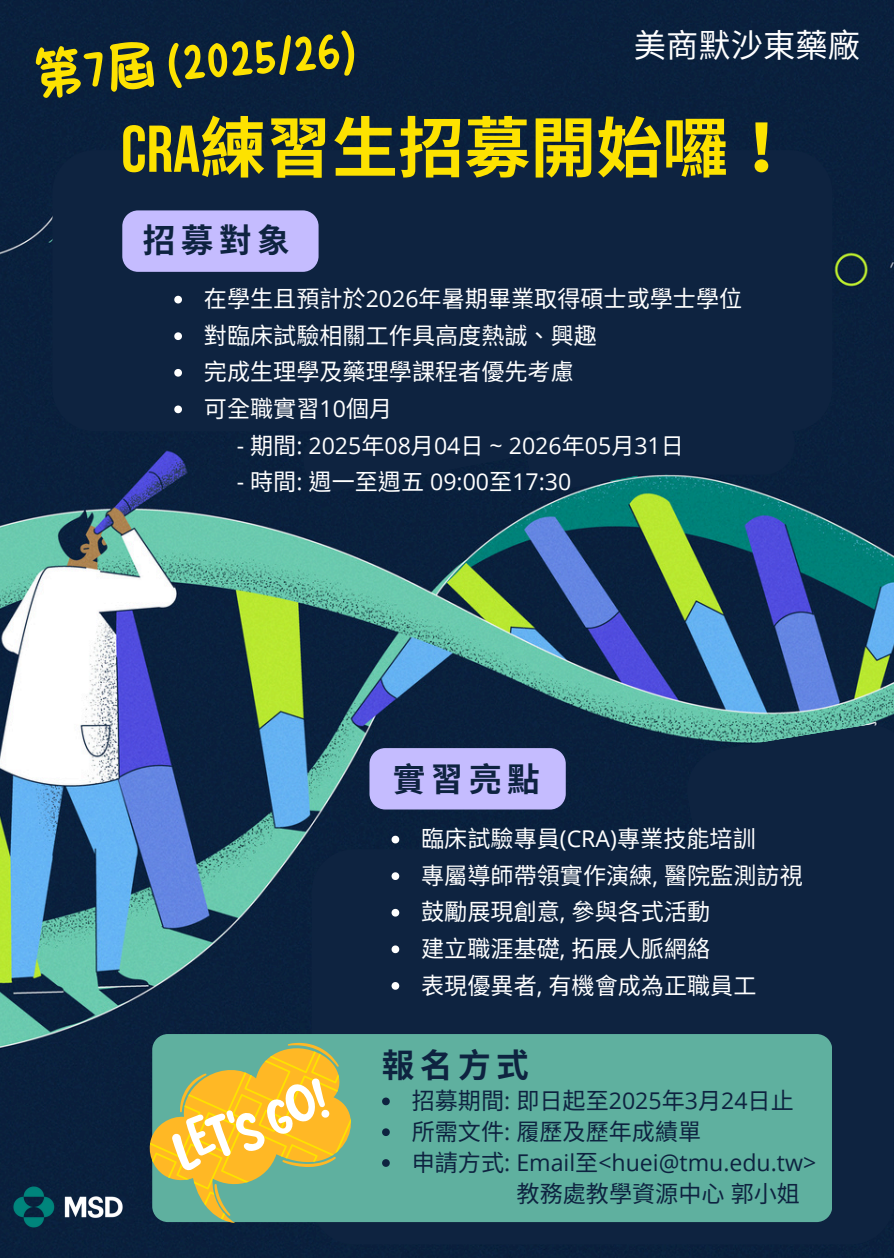
<style>
.page{position:relative;width:894px;height:1258px;background:#fff}
.page>*{position:absolute;margin:0;border:0;box-sizing:border-box;transform-origin:0 0}
.t1{font:700 66px "Noto Sans CJ Ksc";color:#fde200}
.t2{font:56.4px "Canva Niuniu HK";color:#fde200}
.t3{font:700 32.7px "Noto Sans CJ Ksc";letter-spacing:.165em;color:#0e2340}
.t4{font:32.4px "Noto Sans CJ Ksc";color:#fff}
.t5{font:23.1px/36.6px "Noto Sans CJ Ksc";color:#fff}
.t6{font:23.1px "Open Sans";color:#fff}
.t7{font:23.1px "Noto Sans CJ Ksc";color:#0e2340}
.t8{font:23.1px "Open Sans";color:#0e2340}
.s1{font-family:"Bebas Neue Cyrillic";font-weight:400}
.s2{font-family:"Open Sans"}
.s3{font-family:"Noto Sans CJ Ksc"}
</style>
<div class="page">
<img style="left:0;top:0;width:893px;height:1258px">
<div style="left:52px;top:150px;width:780px;height:281px;background:#0e2340"></div>
<img style="left:0;top:1166px;width:124px;height:81px">
<div style="left:311px;top:849px;width:582px;height:395px;background:#0e2340"></div>
<svg style="left:685px;top:724px;width:208px;height:171px;background:#132c46"></svg>
<div style="left:369px;top:748px;width:196px;height:61px;background:#c5bcff"></div>
<div style="left:565px;top:413px;width:229px;height:62px;background:#0e2340;border-radius:31px"></div>
<div style="left:300px;top:394px;width:456px;height:99px;background:#0e2340"></div>
<div style="left:392px;top:1034px;width:439px;height:188px;background:#5fb09f"></div>
<svg style="left:124px;top:1014px;width:268px;height:233px;background:#204556"></svg>
<svg style="left:147px;top:1030px;width:216px;height:193px;background:#a5b26e"></svg>
<svg style="left:174px;top:296px;width:8px;height:7px"></svg>
<svg style="left:174px;top:332px;width:8px;height:8px"></svg>
<svg style="left:174px;top:369px;width:8px;height:8px"></svg>
<svg style="left:174px;top:405px;width:8px;height:8px"></svg>
<svg style="left:391px;top:836px;width:8px;height:7px"></svg>
<svg style="left:391px;top:872px;width:8px;height:8px"></svg>
<svg style="left:391px;top:909px;width:8px;height:7px"></svg>
<svg style="left:391px;top:945px;width:8px;height:8px"></svg>
<svg style="left:391px;top:982px;width:8px;height:8px"></svg>
<svg style="left:382px;top:1097px;width:7px;height:8px"></svg>
<svg style="left:382px;top:1128px;width:7px;height:8px"></svg>
<svg style="left:382px;top:1159px;width:7px;height:8px"></svg>
<div style="left:122px;top:210px;width:196px;height:62px;background:#c5bcff"></div>
<p class="t2" style="left:31px;top:45px;width:326px;rotate:-4deg">第7屆 (2025/26)</p>
<h2 class="t4" style="left:633px;top:20px;width:227px">美商默沙東藥廠</h2>
<h4 class="t1" style="left:121px;top:95px;width:622px"><span class="s1">CRA</span>練習生招募開始囉！</h4>
<p class="t3" style="left:143px;top:214px;width:146px">招募對象</p>
<p class="t5" style="left:204px;top:279px;width:539px">在學生且預計於<span class="s2">2026</span>年暑期畢業取得碩士或學士學位對臨床試驗相關工作具高度熱誠、 興趣<br>完成生理學及藥理學課程者優先考慮<br>可全職實習 <span class="s2">10</span>個月</p>
<p class="t6" style="left:237px;top:429px;width:440px">- <span class="s3">期間</span>: 2025<span class="s3">年</span>08<span class="s3">月</span> 04<span class="s3">日</span> ~ 2026<span class="s3">年</span>05<span class="s3">月</span> 31<span class="s3">日</span></p>
<p class="t6" style="left:237px;top:465px;width:336px">- <span class="s3">時間</span>: <span class="s3">週一至週五</span> 09:00<span class="s3">至</span>17:30</p>
<h1 class="t3" style="left:393px;top:752px;width:148px">實習亮點</h1>
<h3 class="t5" style="left:421px;top:819px;width:336px">臨床試驗專員<span class="s2">(CRA)</span>專業技能培訓</h3>
<h3 class="t5" style="left:421px;top:856px;width:383px">專屬導師帶領實作演練<span class="s2">,</span> 醫院監測訪視</h3>
<p class="t5" style="left:421px;top:892px;width:290px">鼓勵展現創意<span class="s2">,</span> 參與各式活動</p>
<p class="t5" style="left:421px;top:929px;width:290px">建立職涯基礎<span class="s2">,</span> 拓展人脈網絡</p>
<p class="t5" style="left:421px;top:965px;width:334px">表現優異者<span class="s2">,</span> 有機會成為正職員工</p>
<p class="t3" style="left:382px;top:1039px;width:148px">報名方式</p>
<p class="t7" style="left:411px;top:1082px;width:381px">招募期間<span class="s2">:</span> 即日起至<span class="s2">2025</span>年<span class="s2">3</span>月 <span class="s2">24</span>日止</p>
<p class="t7" style="left:411px;top:1113px;width:291px">所需文件<span class="s2">:</span> 履歷及歷年成績單</p>
<p class="t8" style="left:411px;top:1146px;width:406px"><span class="s3">申請方式</span>: Email<span class="s3">至</span>&lt;huei@tmu.edu.tw&gt;</p>
<p class="t7" style="left:516px;top:1174px;width:283px">教務處教學資源中心郭小姐</p>
</div>
